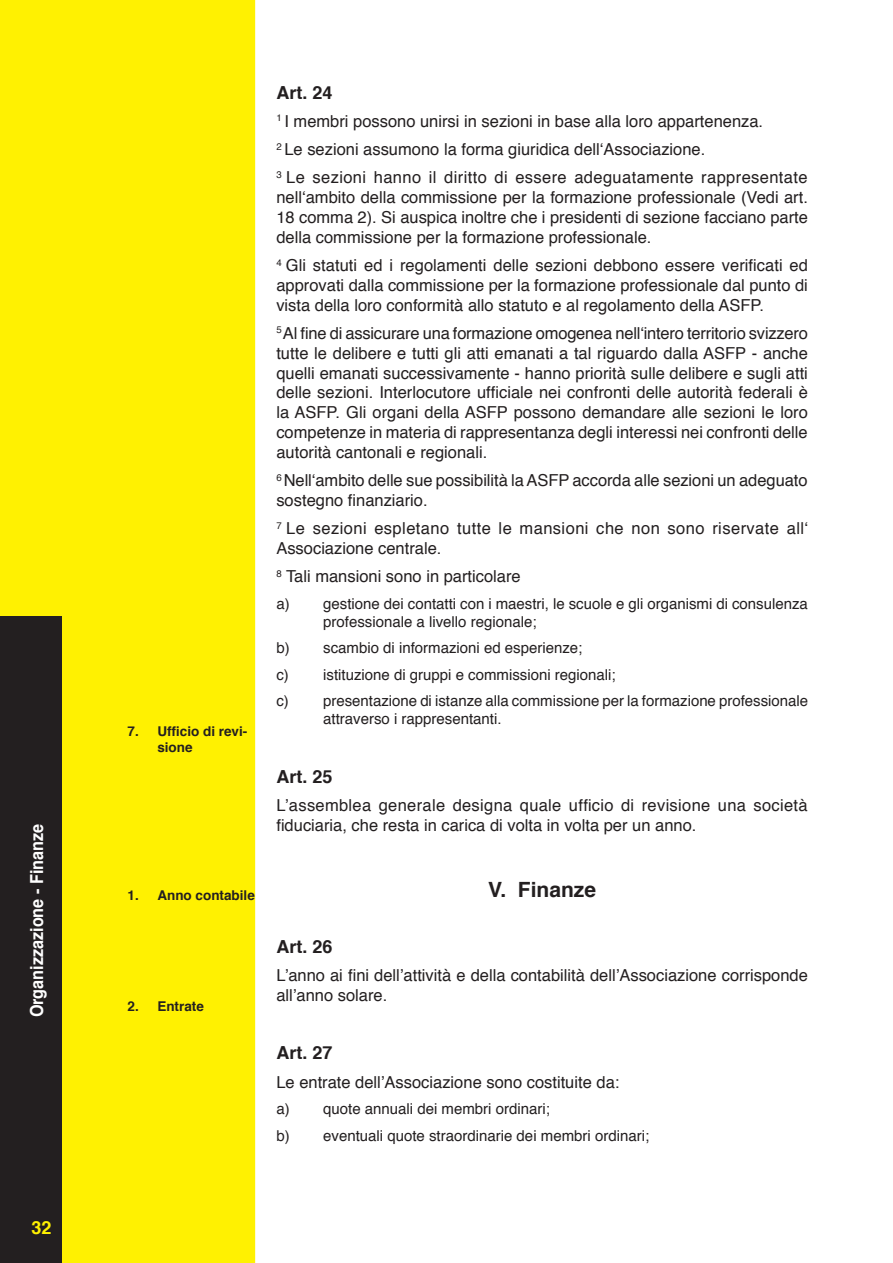
<style>
.page{position:relative;width:893px;height:1263px;background:#fff}
.page>*{position:absolute;margin:0;border:0;box-sizing:border-box;transform-origin:0 0}
.t1{font:700 21px "Helvetica";color:#231f20}
.t2{font:700 18px "Helvetica";color:#231f20}
.t3{font:700 18px "Helvetica";color:#fff;scale:.9 1}
.t4{font:700 18px "Helvetica";color:#fff101}
.t5{font:16.5px/19.8px "Helvetica";color:#231f20}
.t6{font:16.5px/19.8px "Helvetica";letter-spacing:.02em;color:#231f20}
.t7{font:16.5px/19.8px "Helvetica";letter-spacing:.025em;color:#231f20}
.t8{font:15px/26.4px "Helvetica";color:#231f20}
.t9{font:700 13.5px/16.2px "Helvetica";color:#231f20}
</style>
<div class="page">
<div style="left:0;top:0;width:255px;height:1263px;background:#fff101"></div>
<div style="left:0;top:616px;width:62px;height:647px;background:#231f20"></div>
<p class="t3" style="left:22px;top:1017px;width:217px;rotate:-90deg">Organizzazione - Finanze</p>
<p class="t4" style="left:31px;top:1213px;width:22px">32</p>
<p class="t9" style="left:157px;top:723px;width:92px;text-indent:-30px">7. Ufficio di revi&shy;sione</p>
<p class="t9" style="left:128px;top:887px;width:129px">1. Anno contabile</p>
<p class="t9" style="left:128px;top:999px;width:78px">2. Entrate</p>
<p class="t2" style="left:276px;top:78px;width:58px">Art. 24</p>
<p class="t5" style="left:276px;top:107px;width:533px;line-height:28.3px"><sup>1</sup> I membri possono unirsi in sezioni in base alla loro appartenenza.<br><sup>2</sup> Le sezioni assumono la forma giuridica dell‘Associazione.<br><sup>3</sup> Le sezioni hanno il diritto di essere adeguatamente rappresentate</p>
<p class="t5" style="left:276px;top:188px;width:533px;text-align:justify">nell‘ambito della commissione per la formazione professionale (Vedi art.<br>18 comma 2). Si auspica inoltre che i presidenti di sezione facciano parte della commissione per la formazione professionale.</p>
<p class="t5" style="left:276px;top:256px;width:533px;text-align:justify"><sup>4</sup> Gli statuti ed i regolamenti delle sezioni debbono essere verificati ed approvati dalla commissione per la formazione professionale dal punto di vista della loro conformità allo statuto e al regolamento della ASFP.</p>
<p class="t5" style="left:276px;top:324px;width:533px;text-align:justify"><sup>5</sup> Al fine di assicurare una formazione omogenea nell‘intero territorio svizzero tutte le delibere e tutti gli atti emanati a tal riguardo dalla ASFP - anche quelli emanati successivamente - hanno priorità sulle delibere e sugli atti delle sezioni. Interlocutore ufficiale nei confronti delle autorità federali è la ASFP. Gli organi della ASFP possono demandare alle sezioni le loro competenze in materia di rappresentanza degli interessi nei confronti delle autorità cantonali e regionali.</p>
<p class="t5" style="left:276px;top:471px;width:533px"><sup>6</sup> Nell‘ambito delle sue possibilità la ASFP accorda alle sezioni un adeguato sostegno finanziario.</p>
<p class="t7" style="left:276px;top:519px;width:533px"><sup>7</sup> Le sezioni espletano tutte le mansioni che non sono riservate all‘<br>Associazione centrale.</p>
<p class="t5" style="left:276px;top:567px;width:246px"><sup>8</sup> Tali mansioni sono in particolare</p>
<p class="t8" style="left:323px;top:595px;width:486px;line-height:18px;text-indent:-47px">a) gestione dei contatti con i maestri, le scuole e gli organismi di consulenza professionale a livello regionale;</p>
<p class="t8" style="left:276px;top:635px;width:533px">b) scambio di informazioni ed esperienze;<br>c) istituzione di gruppi e commissioni regionali;<br>c) presentazione di istanze alla commissione per la formazione professionale</p>
<p class="t8" style="left:323px;top:706px;width:180px">attraverso i rappresentanti.</p>
<p class="t2" style="left:276px;top:762px;width:58px">Art. 25</p>
<p class="t6" style="left:276px;top:795px;width:533px">L’assemblea generale designa quale ufficio di revisione una società fiduciaria, che resta in carica di volta in volta per un anno.</p>
<p class="t1" style="left:488px;top:872px;width:109px">V. Finanze</p>
<p class="t2" style="left:276px;top:932px;width:58px">Art. 26</p>
<p class="t5" style="left:276px;top:966px;width:533px">L’anno ai fini dell’attività e della contabilità dell’Associazione corrisponde all’anno solare.</p>
<p class="t2" style="left:276px;top:1038px;width:58px">Art. 27</p>
<p class="t5" style="left:276px;top:1072px;width:345px">Le entrate dell’Associazione sono costituite da:</p>
<p class="t8" style="left:276px;top:1096px;width:374px">a) quote annuali dei membri ordinari;<br>b) eventuali quote straordinarie dei membri ordinari;</p>
</div>
